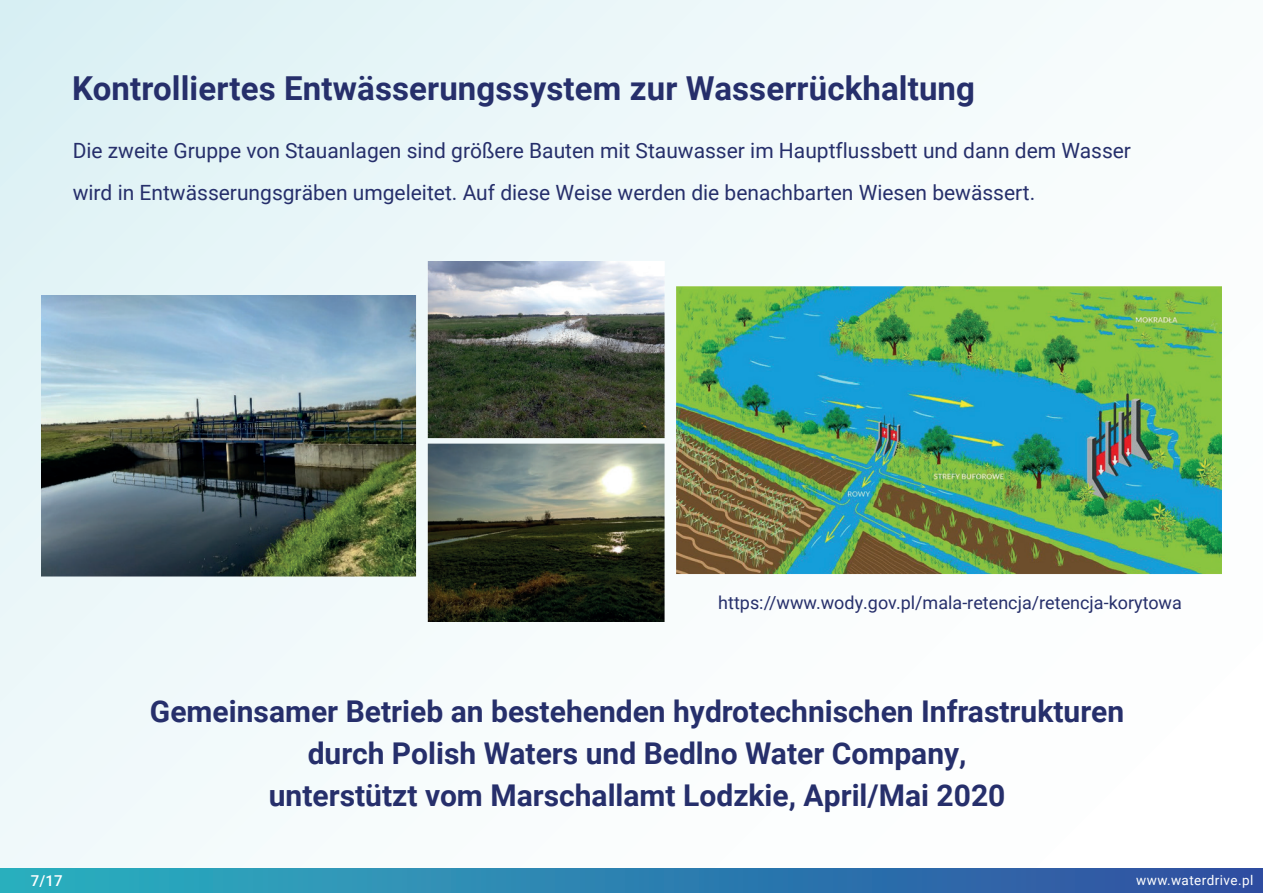
<style>
.page{position:relative;width:1263px;height:893px;background:#fff}
.page>*{position:absolute;margin:0;border:0;box-sizing:border-box;transform-origin:0 0}
.t1{font:700 33px "Roboto";letter-spacing:.005em;color:#262f6b}
.t2{font:700 30px/42px "Roboto";color:#262f6b;text-align:center}
.t3{font:21px/42px "Roboto";color:#262f6b}
.t4{font:18px "Roboto";color:#262f6b}
.t5{font:500 15px "Roboto";color:#fff}
.t6{font:13.5px "Roboto";letter-spacing:.03em;color:#fff}
</style>
<div class="page">
<div style="left:0;top:0;width:1263px;height:893px;background:linear-gradient(to right,#e6f5f8,#fefffe)"></div>
<div style="left:0;top:868px;width:1263px;height:25px;background:linear-gradient(to right,#2bb2c0,#2f4ea1)"></div>
<img style="left:42px;top:261px;width:1179px;height:360px">
<h1 class="t1" style="left:72px;top:65px;width:904px">Kontrolliertes Entwässerungssystem zur Wasserrückhaltung</h1>
<p class="t3" style="left:73px;top:129px;width:1060px">Die zweite Gruppe von Stauanlagen sind größere Bauten mit Stauwasser im Hauptflussbett und dann dem Wasser wird in Entwässerungsgräben umgeleitet. Auf diese Weise werden die benachbarten Wiesen bewässert.</p>
<p class="t4" style="left:718px;top:590px;width:465px">https://www.wody.gov.pl/mala-retencja/retencja-korytowa</p>
<h2 class="t2" style="left:150px;top:689px;width:976px">Gemeinsamer Betrieb an bestehenden hydrotechnischen Infrastrukturen durch Polish Waters und Bedlno Water Company,<br>unterstützt vom Marschallamt Lodzkie, April/Mai 2020</h2>
<p class="t5" style="left:31px;top:870px;width:33px">7/17</p>
<p class="t6" style="left:1136px;top:871px;width:119px">www.waterdrive.pl</p>
</div>
